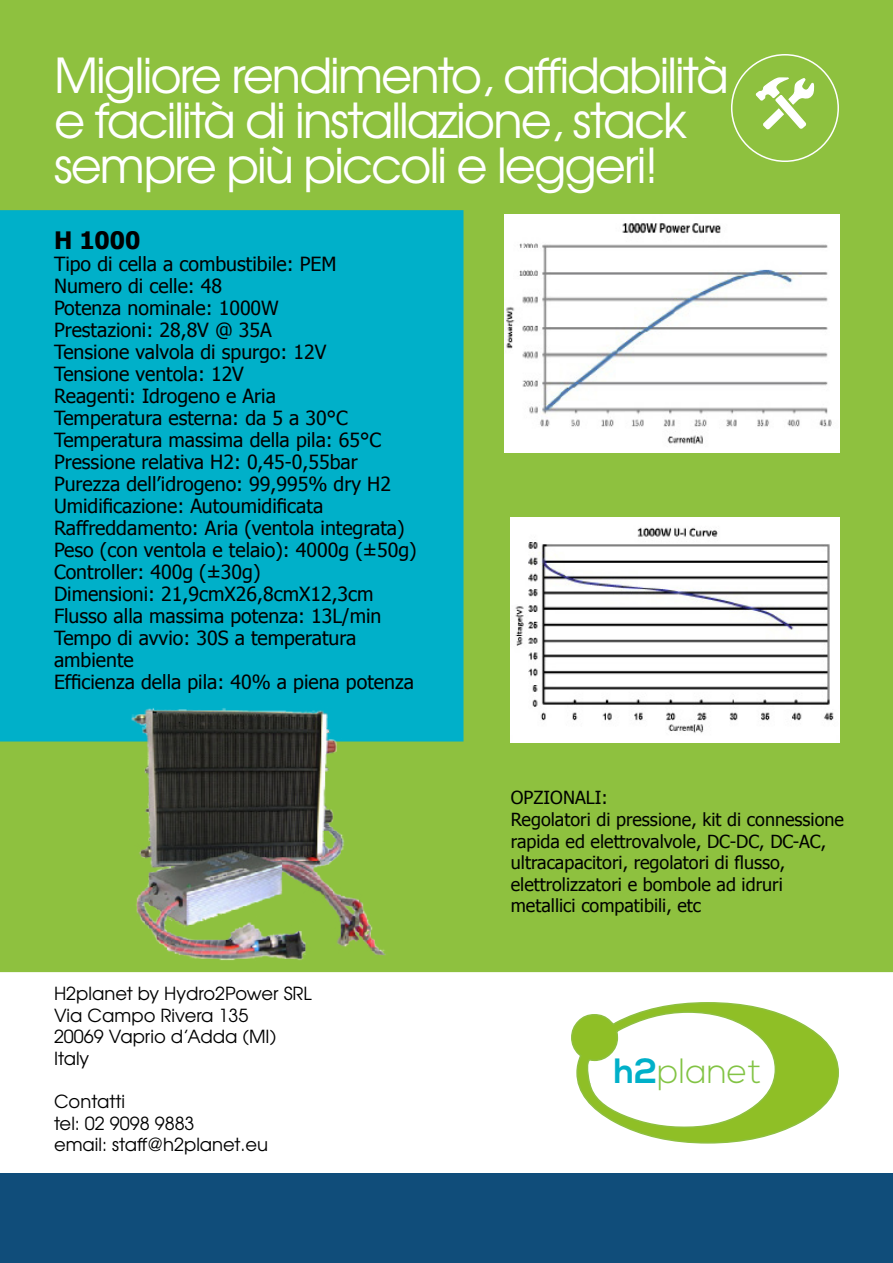
<style>
.page{position:relative;width:893px;height:1263px;background:#fff}
.page>*{position:absolute;margin:0;border:0;box-sizing:border-box;transform-origin:0 0}
.t1{font:48px/45px "Te X Gyre Adventor";letter-spacing:-.04em;color:#fff}
.t2{font:300 35.1px "Nexa";color:#82c344}
.t3{font:700 24px "Tahoma";color:#000}
.t4{font:19.5px/22px "Tahoma";color:#000}
.t5{font:18px/21.6px "Tahoma";color:#000200}
.t6{font:18px/21.6px "Te X Gyre Adventor";color:#000}
.s1{font-weight:700;color:#00b0c9}
</style>
<div class="page">
<svg style="left:571px;top:1002px;width:268px;height:142px"></svg>
<div style="left:0;top:0;width:893px;height:972px;background:#8ec13f"></div>
<div style="left:0;top:210px;width:463px;height:531px;background:#00b0c9"></div>
<div style="left:731px;top:54px;width:108px;height:108px;border:2px solid #fff;border-radius:50%"></div>
<svg style="left:756px;top:76px;width:59px;height:55px"></svg>
<div style="left:0;top:1173px;width:893px;height:90px;background:#104d7a"></div>
<img style="left:103px;top:704px;width:293px;height:265px">
<img style="left:505px;top:215px;width:334px;height:237px">
<img style="left:511px;top:518px;width:328px;height:225px">
<h1 class="t1" style="left:54px;top:50px;width:533px">Migliore rendimento, affidabili</h1>
<h1 class="t1" style="left:696px;top:50px;width:34px">tà</h1>
<h1 class="t1" style="left:54px;top:95px;width:635px">e facilità di installazione, stack sempre più piccoli e leggeri!</h1>
<p class="t3" style="left:54px;top:223px;width:88px">H 1000</p>
<p class="t4" style="left:54px;top:252px;width:364px">Tipo di cella a combustibile: PEM<br>Numero di celle: 48<br>Potenza nominale: 1000W<br>Prestazioni: 28,8V @ 35A<br>Tensione valvola di spurgo: 12V<br>Tensione ventola: 12V<br>Reagenti: Idrogeno e Aria<br>Temperatura esterna: da 5 a 30°C<br>Temperatura massima della pila: 65°C<br>Pressione relativa H2: 0,45-0,55bar<br>Purezza dell’idrogeno: 99,995% dry H2<br>Umidificazione: Autoumidificata<br>Raffreddamento: Aria (ventola integrata)<br>Peso (con ventola e telaio): 4000g (±50g)<br>Controller: 400g (±30g)<br>Dimensioni: 21,9cmX26,8cmX12,3cm<br>Flusso alla massima potenza: 13L/min<br>Tempo di avvio: 30S a temperatura ambiente<br>Efficienza della pila: 40% a piena potenza</p>
<p class="t6" style="left:54px;top:981px;width:259px">H2planet by Hydro2Power SRL<br>Via Campo Rivera 135<br>20069 Vaprio d’Adda (MI)<br>Italy</p>
<p class="t6" style="left:54px;top:1089px;width:216px">Contatti<br>tel: 02 9098 9883<br>email: staff@h2planet.eu</p>
<p class="t5" style="left:511px;top:786px;width:335px">OPZIONALI:<br>Regolatori di pressione, kit di connessione rapida ed elettrovalvole, DC-DC, DC-AC, ultracapacitori, regolatori di flusso, elettrolizzatori e bombole ad idruri metallici compatibili, etc</p>
<h2 class="t2" style="left:614px;top:1051px;width:149px"><span class="s1">h2</span>planet</h2>
</div>
